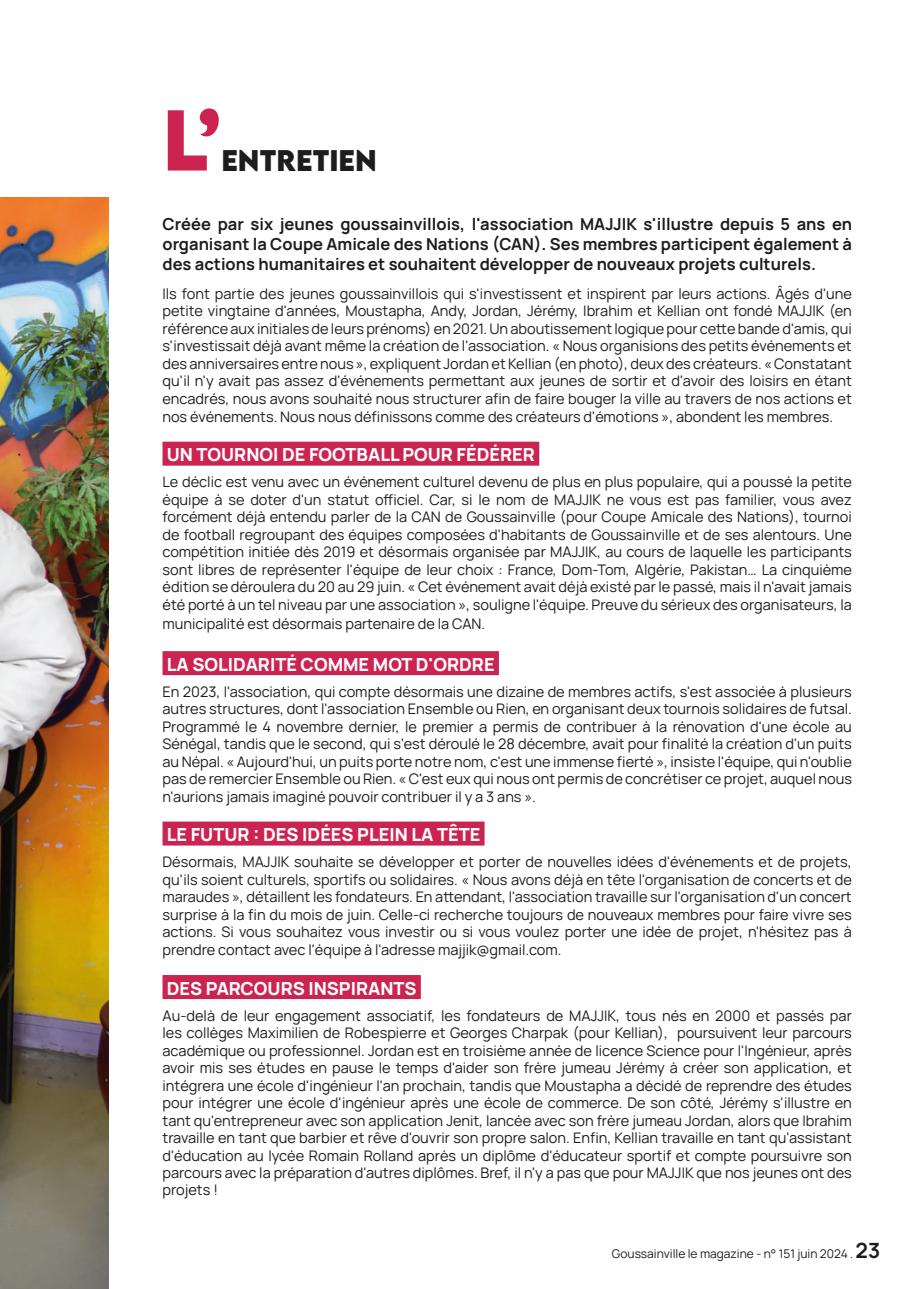
<style>
.page{position:relative;width:919px;height:1289px;background:#fff}
.page>*{position:absolute;margin:0;border:0;box-sizing:border-box;transform-origin:0 0}
.t1{font:700 76.5px "LEMONMILK";color:#cc2451}
.t2{font:700 26.55px "LEMONMILK";color:#1d1d1b}
.t3{font:800 18px "Manrope";color:#fff}
.t4{font:700 16.5px/19.8px "Manrope";color:#1d1d1b;text-align:justify}
.t5{font:14.55px/17.4px "Manrope";color:#1d1d1b;text-align:justify}
.t6{font:12px "Manrope";color:#1d1d1b}
.s1{font-weight:700;font-size:21px}
</style>
<div class="page">
<img style="left:0;top:198px;width:108px;height:1090px">
<div style="left:162px;top:441px;width:377px;height:24px;background:#cc2451"></div>
<div style="left:162px;top:651px;width:337px;height:24px;background:#cc2451"></div>
<div style="left:162px;top:821px;width:322px;height:24px;background:#cc2451"></div>
<div style="left:162px;top:975px;width:259px;height:24px;background:#cc2451"></div>
<h1 class="t1" style="left:162px;top:88px;width:60px">L’</h1>
<h2 class="t2" style="left:221px;top:142px;width:157px">ENTRETIEN</h2>
<p class="t4" style="left:162px;top:214px;width:691px">Créée par six jeunes goussainvillois, l'association MAJJIK s'illustre depuis 5 ans en organisant la Coupe Amicale des Nations (CAN). Ses membres participent également à des actions humanitaires et souhaitent développer de nouveaux projets culturels.</p>
<p class="t5" style="left:162px;top:284px;width:690px">Ils font partie des jeunes goussainvillois qui s'investissent et inspirent par leurs actions. Âgés d'une petite vingtaine d'années, Moustapha, Andy, Jordan, Jérémy, Ibrahim et Kellian ont fondé MAJJIK (en référence aux initiales de leurs prénoms) en 2021. Un aboutissement logique pour cette bande d'amis, qui s'investissait déjà avant même la création de l'association. « Nous organisions des petits événements et des anniversaires entre nous », expliquent Jordan et Kellian (en photo), deux des créateurs. « Constatant qu'il n'y avait pas assez d'événements permettant aux jeunes de sortir et d'avoir des loisirs en étant encadrés, nous avons souhaité nous structurer afin de faire bouger la ville au travers de nos actions et nos événements. Nous nous définissons comme des créateurs d'émotions », abondent les membres.</p>
<p class="t3" style="left:167px;top:442px;width:369px">UN TOURNOI DE FOOTBALL POUR FÉDÉRER</p>
<p class="t5" style="left:162px;top:473px;width:690px">Le déclic est venu avec un événement culturel devenu de plus en plus populaire, qui a poussé la petite équipe à se doter d'un statut officiel. Car, si le nom de MAJJIK ne vous est pas familier, vous avez forcément déjà entendu parler de la CAN de Goussainville (pour Coupe Amicale des Nations), tournoi de football regroupant des équipes composées d'habitants de Goussainville et de ses alentours. Une compétition initiée dès 2019 et désormais organisée par MAJJIK, au cours de laquelle les participants sont libres de représenter l'équipe de leur choix : France, Dom-Tom, Algérie, Pakistan… La cinquième édition se déroulera du 20 au 29 juin. « Cet événement avait déjà existé par le passé, mais il n'avait jamais été porté à un tel niveau par une association », souligne l'équipe. Preuve du sérieux des organisateurs, la</p>
<p class="t5" style="left:162px;top:615px;width:324px">municipalité est désormais partenaire de la CAN.</p>
<p class="t3" style="left:167px;top:651px;width:329px">LA SOLIDARITÉ COMME MOT D'ORDRE</p>
<p class="t5" style="left:162px;top:682px;width:691px">En 2023, l'association, qui compte désormais une dizaine de membres actifs, s'est associée à plusieurs autres structures, dont l'association Ensemble ou Rien, en organisant deux tournois solidaires de futsal.<br>Programmé le 4 novembre dernier, le premier a permis de contribuer à la rénovation d'une école au Sénégal, tandis que le second, qui s'est déroulé le 28 décembre, avait pour finalité la création d'un puits au Népal. « Aujourd'hui, un puits porte notre nom, c'est une immense fierté », insiste l'équipe, qui n'oublie pas de remercier Ensemble ou Rien. « C'est eux qui nous ont permis de concrétiser ce projet, auquel nous n'aurions jamais imaginé pouvoir contribuer il y a 3 ans ».</p>
<p class="t3" style="left:167px;top:822px;width:315px">LE FUTUR : DES IDÉES PLEIN LA TÊTE</p>
<p class="t5" style="left:162px;top:852px;width:690px">Désormais, MAJJIK souhaite se développer et porter de nouvelles idées d'événements et de projets, qu'ils soient culturels, sportifs ou solidaires. « Nous avons déjà en tête l'organisation de concerts et de maraudes », détaillent les fondateurs. En attendant, l'association travaille sur l'organisation d'un concert surprise à la fin du mois de juin. Celle-ci recherche toujours de nouveaux membres pour faire vivre ses actions. Si vous souhaitez vous investir ou si vous voulez porter une idée de projet, n'hésitez pas à prendre contact avec l'équipe à l'adresse majjik@gmail.com.</p>
<p class="t3" style="left:167px;top:975px;width:251px">DES PARCOURS INSPIRANTS</p>
<p class="t5" style="left:162px;top:1006px;width:691px">Au-delà de leur engagement associatif, les fondateurs de MAJJIK, tous nés en 2000 et passés par les collèges Maximilien de Robespierre et Georges Charpak (pour Kellian), poursuivent leur parcours académique ou professionnel. Jordan est en troisième année de licence Science pour l'Ingénieur, après avoir mis ses études en pause le temps d'aider son frère jumeau Jérémy à créer son application, et intégrera une école d'ingénieur l'an prochain, tandis que Moustapha a décidé de reprendre des études pour intégrer une école d'ingénieur après une école de commerce. De son côté, Jérémy s'illustre en tant qu'entrepreneur avec son application Jenit, lancée avec son frère jumeau Jordan, alors que Ibrahim travaille en tant que barbier et rêve d'ouvrir son propre salon. Enfin, Kellian travaille en tant qu'assistant d'éducation au lycée Romain Rolland après un diplôme d'éducateur sportif et compte poursuivre son parcours avec la préparation d'autres diplômes. Bref, il n'y a pas que pour MAJJIK que nos jeunes ont des projets !</p>
<p class="t6" style="left:612px;top:1245px;width:270px">Goussainville le magazine - n° 151 juin 2024 . <span class="s1">23</span></p>
</div>
